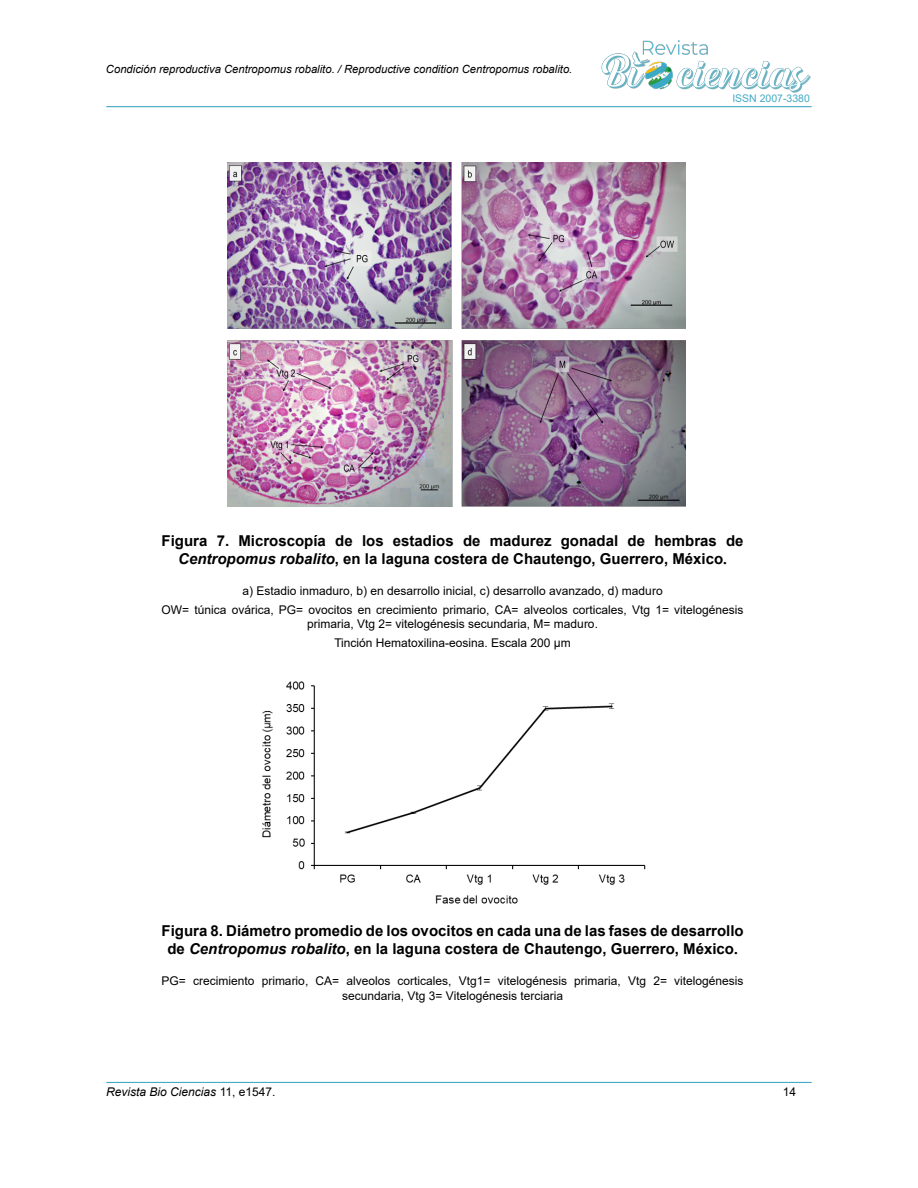
<style>
.page{position:relative;width:918px;height:1188px;background:#fff}
.page>*{position:absolute;margin:0;border:0;box-sizing:border-box;transform-origin:0 0}
.t1{font:700 15px/18px "Arial";color:#000;text-align:center}
.t2{font:12px/18.6px "Arial";color:#000;text-align:center}
.t3{font:italic 12px "Arial";color:#000}
.t4{font:italic 11.25px "Arial";color:#000}
.t5{font:10.5px "Arial";color:#44aac5}
.s1{font-style:italic}
.s2{font-family:"Times New Roman"}
.s3{font-style:normal}
</style>
<div class="page">
<hr style="left:106px;top:106px;width:706px;height:1px;background:#44aac5">
<hr style="left:106px;top:1082px;width:706px;height:1px;background:#44aac5">
<img style="left:601px;top:40px;width:211px;height:68px">
<img style="left:228px;top:163px;width:458px;height:344px">
<img style="left:262px;top:681px;width:384px;height:223px">
<p class="t4" style="left:106px;top:62px;width:468px">Condición reproductiva Centropomus robalito. / Reproductive condition Centropomus robalito.</p>
<p class="t5" style="left:732px;top:91px;width:79px">ISSN 2007-3380</p>
<p class="t1" style="left:162px;top:532px;width:584px">Figura 7. Microscopía de los estadios de madurez gonadal de hembras de<br><span class="s1">Centropomus robalito</span>, en la laguna costera de Chautengo, Guerrero, México<span class="s2">.</span></p>
<p class="t2" style="left:162px;top:582px;width:584px">a) Estadio inmaduro, b) en desarrollo inicial, c) desarrollo avanzado, d) maduro<br>OW= túnica ovárica, PG= ovocitos en crecimiento primario, CA= alveolos corticales, Vtg 1= vitelogénesis</p>
<p class="t2" style="left:307px;top:615px;width:292px">primaria, Vtg 2= vitelogénesis secundaria, M= maduro.<br>Tinción Hematoxilina-eosina. Escala 200 µm</p>
<p class="t1" style="left:162px;top:922px;width:584px">Figura 8. Diámetro promedio de los ovocitos en cada una de las fases de desarrollo de <span class="s1">Centropomus robalito</span>, en la laguna costera de Chautengo, Guerrero, México<span class="s2">.</span></p>
<p class="t2" style="left:162px;top:974px;width:584px;line-height:14.4px">PG= crecimiento primario, CA= alveolos corticales, Vtg1= vitelogénesis primaria, Vtg 2= vitelogénesis secundaria, Vtg 3= Vitelogénesis terciaria</p>
<p class="t3" style="left:106px;top:1084px;width:171px">Revista Bio Ciencias <span class="s3">11, e1547.</span></p>
<p class="t2" style="left:783px;top:1082px;width:15px">14</p>
</div>
